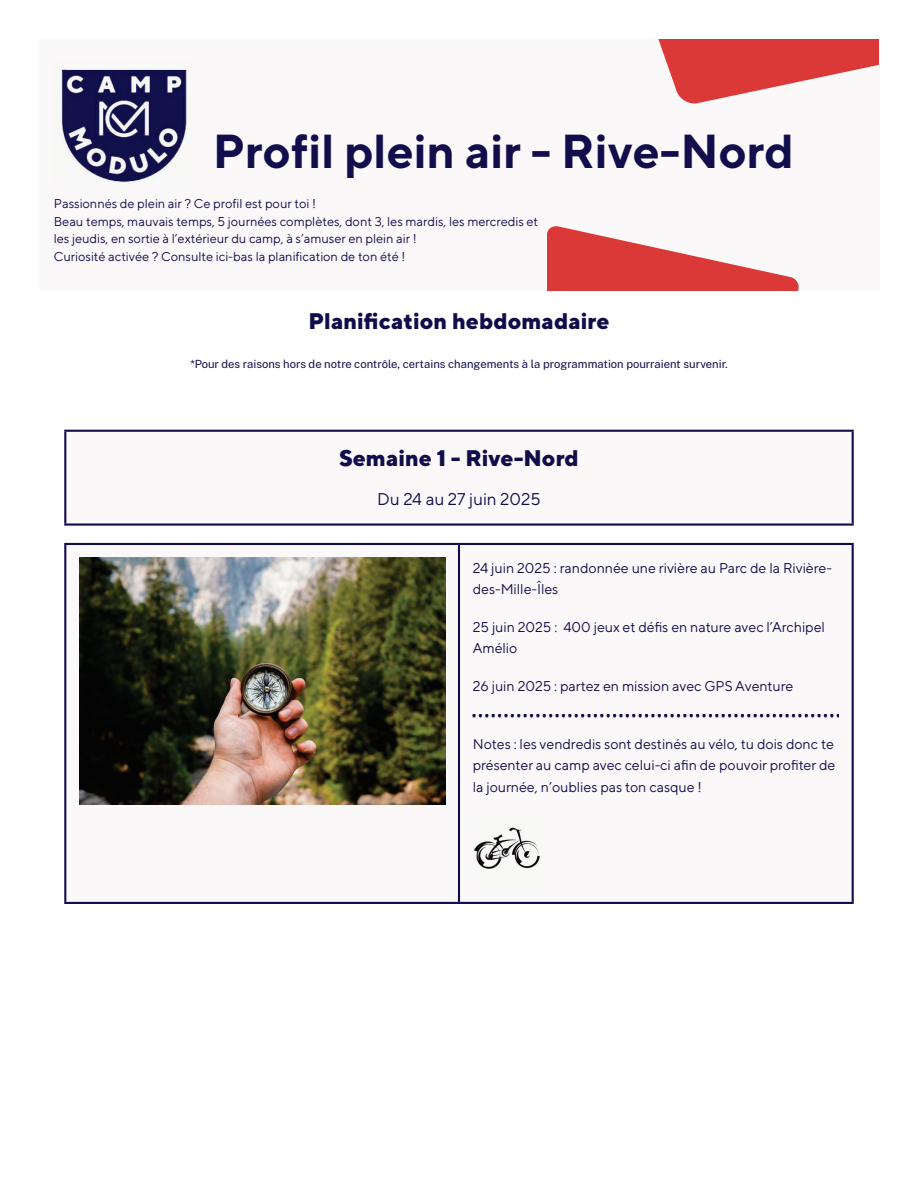
<style>
.page{position:relative;width:918px;height:1188px;background:#fff}
.page>*{position:absolute;margin:0;border:0;box-sizing:border-box;transform-origin:0 0}
.t1{font:700 47.55px "TT Norms";color:#110e4b}
.t2{font:800 22.5px "TT Norms";color:#110d4b}
.t3{font:16.95px "TT Norms Pro";color:#110d4b}
.t4{font:14.1px/21.1px "TT Norms Pro";color:#110d4b}
.t5{font:12.75px/17.7px "TT Norms Pro";color:#110e4b}
.t6{font:11.25px "Public Sans";color:#110d4b}
</style>
<div class="page">
<div style="left:39px;top:39px;width:840px;height:252px;background:#faf8f8"></div>
<svg style="left:658px;top:39px;width:221px;height:64px;fill:#db3838"></svg>
<svg style="left:547px;top:226px;width:252px;height:65px;fill:#db3838"></svg>
<img style="left:61px;top:68px;width:126px;height:114px">
<div style="left:65px;top:430px;width:788px;height:95px;background:#faf8f8"></div>
<hr style="left:64px;top:432px;width:2px;height:91px;background:#110d4b">
<hr style="left:852px;top:432px;width:2px;height:91px;background:#110d4b">
<hr style="left:64px;top:430px;width:790px;height:2px;background:#110d4b">
<hr style="left:64px;top:523px;width:790px;height:3px;background:#110d4b">
<svg style="left:66px;top:545px;width:786px;height:357px"></svg>
<img style="left:79px;top:558px;width:366px;height:246px">
<img style="left:473px;top:714px;width:366px;height:4px">
<img style="left:473px;top:815px;width:70px;height:74px">
<hr style="left:64px;top:545px;width:2px;height:357px;background:#110d4b">
<hr style="left:458px;top:545px;width:2px;height:357px;background:#110d4b">
<hr style="left:852px;top:545px;width:2px;height:357px;background:#110d4b">
<hr style="left:64px;top:543px;width:790px;height:2px;background:#110d4b">
<hr style="left:64px;top:902px;width:790px;height:2px;background:#110d4b">
<h1 class="t1" style="left:213px;top:122px;width:583px">Profil plein air - Rive-Nord</h1>
<p class="t5" style="left:54px;top:195px;width:486px">Passionnés de plein air ? Ce profil est pour toi !<br>Beau temps, mauvais temps, 5 journées complètes, dont 3, les mardis, les mercredis et les jeudis, en sortie à l’extérieur du camp, à s’amuser en plein air !<br>Curiosité activée ? Consulte ici-bas la planification de ton été !</p>
<h2 class="t2" style="left:309px;top:308px;width:302px">Planification hebdomadaire</h2>
<p class="t6" style="left:190px;top:358px;width:539px">*Pour des raisons hors de notre contrôle, certains changements à la programmation pourraient survenir.</p>
<h2 class="t2" style="left:339px;top:444px;width:241px">Semaine 1 - Rive-Nord</h2>
<p class="t3" style="left:377px;top:489px;width:165px">Du 24 au 27 juin 2025</p>
<p class="t4" style="left:473px;top:558px;width:361px">24 juin 2025 : randonnée une rivière au Parc de la Rivière&shy;des-Mille-Îles</p>
<p class="t4" style="left:473px;top:617px;width:354px">25 juin 2025 : 400 jeux et défis en nature avec l’Archipel<br>Amélio</p>
<p class="t4" style="left:473px;top:676px;width:322px">26 juin 2025 : partez en mission avec GPS Aventure</p>
<p class="t4" style="left:473px;top:734px;width:364px;text-align:justify">Notes : les vendredis sont destinés au vélo, tu dois donc te présenter au camp avec celui-ci afin de pouvoir profiter de la journée, n’oublies pas ton casque !</p>
</div>
